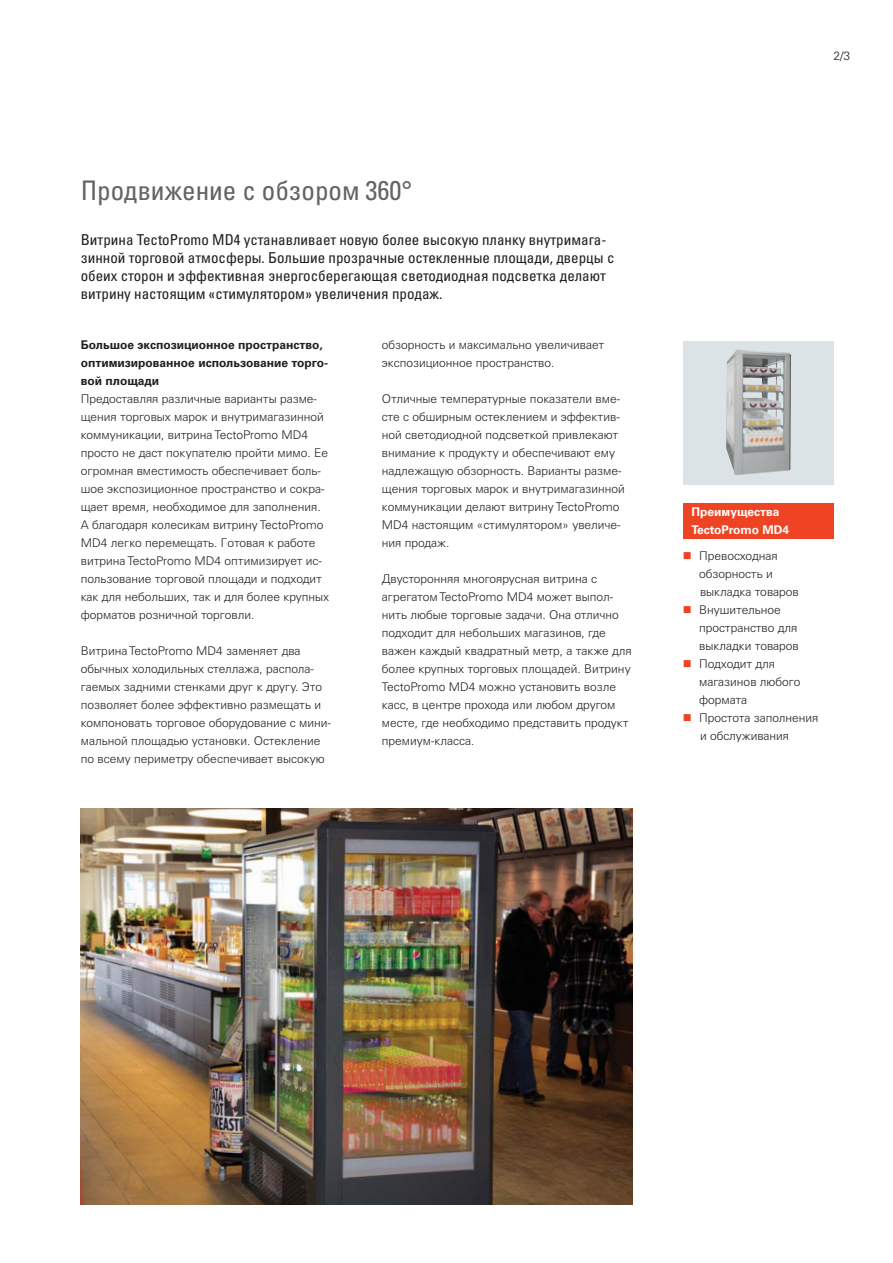
<style>
.page{position:relative;width:893px;height:1263px;background:#fff}
.page>*{position:absolute;margin:0;border:0;box-sizing:border-box;transform-origin:0 0}
.t1{font:condensed 27px "Univers LTCYR 57";color:#636466}
.t2{font:condensed 15px/18px "Univers LTCYR 57";color:#231f20}
.t3{font:300 12px/18px "Univers LTCYR 45";color:#231f20}
.t4{font:700 12px/18px "Univers LTCYR 65";color:#231f20}
.t5{font:700 12px/18px "Univers LTCYR 65";color:#fff}
.s1{color:#ef4423}
</style>
<div class="page">
<img style="left:80px;top:809px;width:553px;height:396px">
<div style="left:683px;top:341px;width:150px;height:144px;background:#dce3e7"></div>
<img style="left:726px;top:350px;width:65px;height:126px">
<div style="left:683px;top:503px;width:150px;height:36px;background:#ef4423"></div>
<h1 class="t1" style="left:81px;top:175px;width:333px">Продвижение с обзором 360°</h1>
<p class="t2" style="left:81px;top:230px;width:535px">Витрина TectoPromo MD4 устанавливает новую более высокую планку внутримага&shy;зинной торговой атмосферы. Большие прозрачные остекленные площади, дверцы с обеих сторон и эффективная энергосберегающая светодиодная подсветка делают витрину настоящим «стимулятором» увеличения продаж.</p>
<p class="t4" style="left:81px;top:337px;width:249px">Большое экспозиционное пространство, оптимизированное использование торго&shy;вой площади</p>
<p class="t3" style="left:81px;top:391px;width:250px">Предоставляя различные варианты разме&shy;щения торговых марок и внутримагазинной коммуникации, витрина TectoPromo MD4 просто не даст покупателю пройти мимо. Ее огромная вместимость обеспечивает боль&shy;шое экспозиционное пространство и сокра&shy;щает время, необходимое для заполнения.<br>А благодаря колесикам витрину TectoPromo MD4 легко перемещать. Готовая к работе витрина TectoPromo MD4 оптимизирует ис&shy;пользование торговой площади и подходит как для небольших, так и для более крупных форматов розничной торговли.</p>
<p class="t3" style="left:81px;top:643px;width:251px">Витрина TectoPromo MD4 заменяет два обычных холодильных стеллажа, распола&shy;гаемых задними стенками друг к другу. Это позволяет более эффективно размещать и компоновать торговое оборудование с мини&shy;мальной площадью установки. Остекление по всему периметру обеспечивает высокую</p>
<p class="t3" style="left:382px;top:337px;width:224px">обзорность и максимально увеличивает экспозиционное пространство.</p>
<p class="t3" style="left:382px;top:391px;width:245px">Отличные температурные показатели вме&shy;сте с обширным остеклением и эффектив&shy;ной светодиодной подсветкой привлекают внимание к продукту и обеспечивают ему надлежащую обзорность. Варианты разме&shy;щения торговых марок и внутримагазинной коммуникации делают витрину TectoPromo MD4 настоящим «стимулятором» увеличе&shy;ния продаж.</p>
<p class="t3" style="left:382px;top:571px;width:251px">Двусторонняя многоярусная витрина с агрегатом TectoPromo MD4 может выпол&shy;нить любые торговые задачи. Она отлично подходит для небольших магазинов, где важен каждый квадратный метр, а также для более крупных торговых площадей. Витрину TectoPromo MD4 можно установить возле касс, в центре прохода или любом другом месте, где необходимо представить продукт премиум-класса.</p>
<p class="t3" style="left:833px;top:48px;width:18px">2/3</p>
<p class="t5" style="left:691px;top:504px;width:99px">Преимущества<br>TectoPromo MD4</p>
<p class="t3" style="left:699px;top:548px;width:101px;text-indent:-16px"><span class="s1">■</span> Превосходная обзорность и выкладка товаров</p>
<p class="t3" style="left:699px;top:602px;width:101px;text-indent:-16px"><span class="s1">■</span> Внушительное пространство для выкладки товаров</p>
<p class="t3" style="left:699px;top:656px;width:103px;text-indent:-16px"><span class="s1">■</span> Подходит для магазинов любого формата</p>
<p class="t3" style="left:700px;top:710px;width:120px;text-indent:-17px"><span class="s1">■</span> Простота заполнения и обслуживания</p>
</div>
